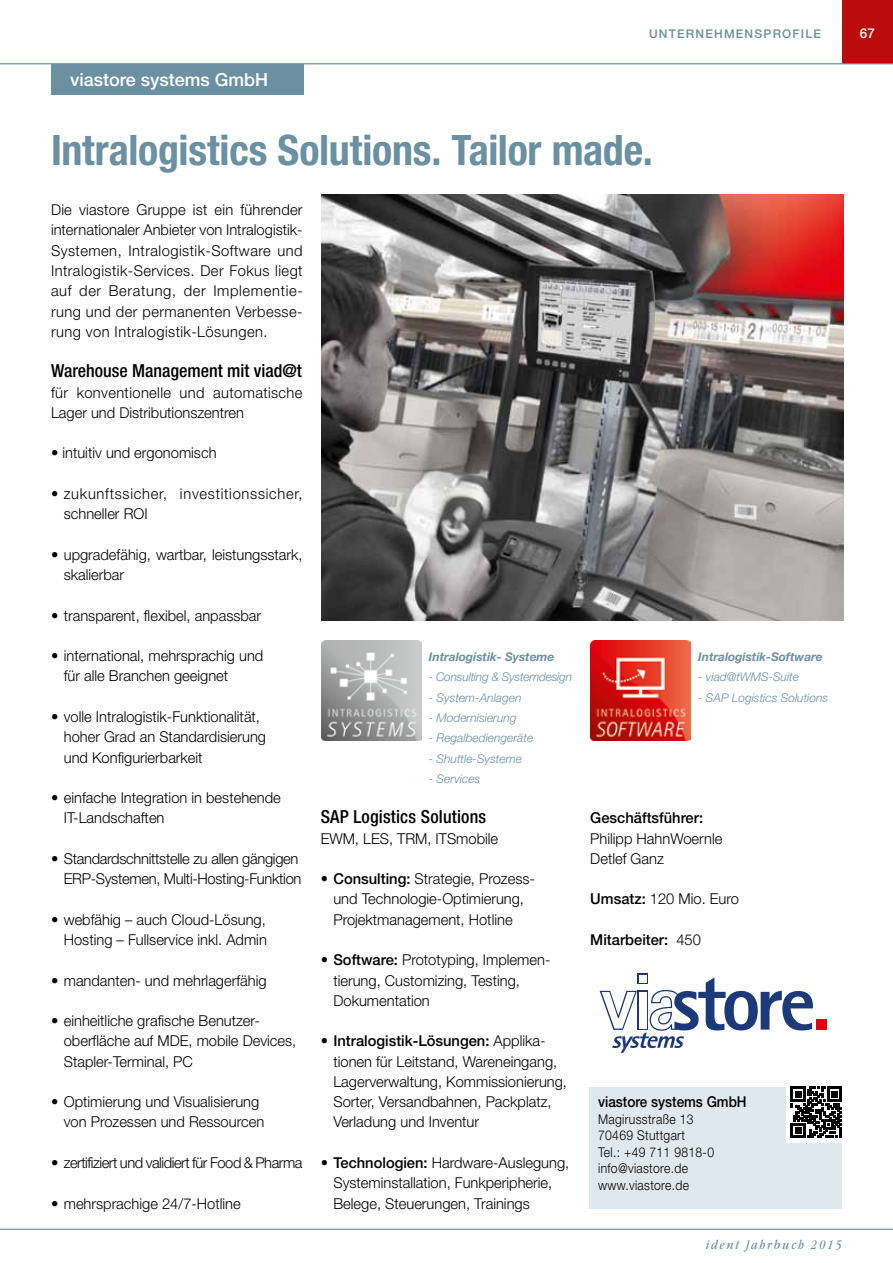
<style>
.page{position:relative;width:893px;height:1263px;background:#fff}
.page>*{position:absolute;margin:0;border:0;box-sizing:border-box;transform-origin:0 0}
.t1{font:700 condensed 42px "Helvetica Neue LT Std";letter-spacing:-.005em;color:#6a90a2}
.t2{font:500 condensed 18px "Helvetica Neue LT Std";color:#000}
.t3{font:500 18px "Helvetica Neue LT Std";color:#fff}
.t4{font:300 15px/20.2px "Helvetica Neue LT Std";color:#000}
.t5{font:300 15px/20.2px "Helvetica Neue LT Std";letter-spacing:-.02em;color:#000;text-align:right}
.t6{font:300 15px/20.2px "Helvetica Neue LT Std";letter-spacing:.025em;color:#000}
.t7{font:300 15px/20.2px "Helvetica Neue LT Std";letter-spacing:.05em;color:#000}
.t8{font:300 15px "Helvetica Neue LT Std";letter-spacing:-.03em;color:#000}
.t9{font:500 15px "Helvetica Neue LT Std";color:#000}
.t10{font:500 15px "Helvetica Neue LT Std";color:#000;scale:.9 1}
.t11{font:300 13.5px/16.5px "Helvetica Neue LT Std";letter-spacing:.025em;color:#000;scale:.9 1}
.t12{font:italic condensed 13.5px "ITC Garamond Std";letter-spacing:.15em;color:#6a90a2}
.t13{font:500 13.5px "Helvetica Neue LT Std";color:#fff}
.t14{font:italic 300 12px "Helvetica Neue LT Std";color:#6a90a2}
.t15{font:italic 700 12px "Helvetica Neue LT Std";color:#6a90a2}
.t16{font:italic 300 12px "Helvetica Neue LT Std";letter-spacing:-.02em;color:#6a90a2}
.t17{font:500 12px "Helvetica Neue LT Std";letter-spacing:.1em;color:#6a90a2}
.s1{font-weight:500}
.s2{font-weight:300}
</style>
<div class="page">
<div style="left:51px;top:64px;width:252px;height:30px;background:#6a90a2"></div>
<div style="left:590px;top:1087px;width:252px;height:121px;background:#dfe8ee"></div>
<div style="left:787px;top:1087px;width:55px;height:55px;background:#fff"></div>
<img style="left:322px;top:641px;width:99px;height:99px">
<img style="left:591px;top:641px;width:99px;height:99px">
<img style="left:322px;top:195px;width:521px;height:425px">
<div style="left:816px;top:1019px;width:11px;height:10px;background:#e3000f"></div>
<svg style="left:600px;top:977px;width:213px;height:76px"></svg>
<svg style="left:791px;top:1087px;width:51px;height:51px"></svg>
<div style="left:842px;top:0;width:51px;height:64px;background:#ba0c0b"></div>
<hr style="left:0;top:63px;width:893px;height:1px;background:#6a90a2">
<hr style="left:0;top:1229px;width:893px;height:1px;background:#6a90a2">
<p class="t3" style="left:70px;top:68px;width:197px">viastore systems GmbH</p>
<p class="t17" style="left:649px;top:27px;width:174px">unternehmensprofile</p>
<p class="t13" style="left:860px;top:25px;width:17px">67</p>
<h1 class="t1" style="left:51px;top:125px;width:603px">Intralogistics Solutions. Tailor made.</h1>
<p class="t4" style="left:51px;top:199px;width:253px;text-align:justify">Die viastore Gruppe ist ein führender internationaler Anbieter von Intralogistik-Systemen, Intralogistik-Software und Intralogistik-Services. Der Fokus liegt auf der Beratung, der Implementie&shy;rung und der permanenten Verbesse&shy;rung von Intralogistik-Lösungen.</p>
<p class="t2" style="left:51px;top:360px;width:252px">Warehouse Management mit viad@t</p>
<p class="t6" style="left:51px;top:382px;width:253px">für konventionelle und automatische<br>Lager und Distributionszentren</p>
<p class="t4" style="left:51px;top:443px;width:167px">• intuitiv und ergonomisch</p>
<p class="t7" style="left:64px;top:483px;width:240px;text-indent:-13px">• zukunftssicher, investitionssicher, schneller ROI</p>
<p class="t4" style="left:64px;top:544px;width:240px;text-indent:-13px">• upgradefähig, wartbar, leistungsstark, skalierbar</p>
<p class="t4" style="left:51px;top:605px;width:212px">• transparent, flexibel, anpassbar</p>
<p class="t4" style="left:64px;top:645px;width:201px;text-indent:-13px">• international, mehrsprachig und für alle Branchen geeignet</p>
<p class="t4" style="left:64px;top:706px;width:204px;text-indent:-13px">• volle Intralogistik-Funktionalität, hoher Grad an Standardisierung und Konfigurierbarkeit</p>
<p class="t4" style="left:64px;top:787px;width:219px;text-indent:-13px">• einfache Integration in bestehende<br>IT-Landschaften</p>
<p class="t5" style="left:51px;top:848px;width:252px">• Standardschnittstelle zu allen gängigen<br>ERP-Systemen, Multi-Hosting-Funktion</p>
<p class="t4" style="left:51px;top:909px;width:217px;text-align:right">• webfähig – auch Cloud-Lösung,<br>Hosting – Fullservice inkl. Admin</p>
<p class="t4" style="left:51px;top:970px;width:217px">• mandanten- und mehrlagerfähig</p>
<p class="t4" style="left:64px;top:1010px;width:234px;text-indent:-13px">• einheitliche grafische Benutzer&shy;oberfläche auf MDE, mobile Devices,<br>Stapler-Terminal, PC</p>
<p class="t4" style="left:64px;top:1091px;width:202px;text-indent:-13px">• Optimierung und Visualisierung von Prozessen und Ressourcen</p>
<p class="t8" style="left:51px;top:1153px;width:253px">• zertifiziert und validiert für Food &amp; Pharma</p>
<p class="t4" style="left:51px;top:1193px;width:191px">• mehrsprachige 24/7-Hotline</p>
<p class="t15" style="left:429px;top:649px;width:127px">Intralogistik- Systeme</p>
<p class="t16" style="left:429px;top:670px;width:145px">- Consulting &amp; Systemdesign</p>
<p class="t14" style="left:429px;top:690px;width:94px">- System-Anlagen</p>
<p class="t14" style="left:429px;top:711px;width:89px">- Modernisierung</p>
<p class="t14" style="left:429px;top:731px;width:106px">- Regalbediengeräte</p>
<p class="t14" style="left:429px;top:751px;width:95px">- Shuttle-Systeme</p>
<p class="t14" style="left:429px;top:771px;width:53px">- Services</p>
<p class="t2" style="left:321px;top:806px;width:167px">SAP Logistics Solutions</p>
<p class="t4" style="left:321px;top:828px;width:179px">EWM, LES, TRM, ITSmobile</p>
<p class="t4" style="left:333px;top:868px;width:203px;text-indent:-13px"><span class="s1">• Consulting:</span> Strategie, Prozess&shy;und Technologie-Optimierung,<br>Projektmanagement, Hotline</p>
<p class="t4" style="left:333px;top:949px;width:217px;text-indent:-13px"><span class="s1">• Software:</span> Prototyping, Implemen&shy;tierung, Customizing, Testing,<br>Dokumentation</p>
<p class="t4" style="left:333px;top:1030px;width:235px;text-indent:-13px"><span class="s1">• Intralogistik-Lösungen:</span> Applika&shy;tionen für Leitstand, Wareneingang, Lagerverwaltung, Kommissionierung, Sorter, Versandbahnen, Packplatz, Verladung und Inventur</p>
<p class="t4" style="left:333px;top:1152px;width:237px;text-indent:-13px"><span class="s1">• Technologien:</span> Hardware-Auslegung,<br>Systeminstallation, Funkperipherie,<br>Belege, Steuerungen, Trainings</p>
<p class="t15" style="left:698px;top:649px;width:126px">Intralogistik-Software</p>
<p class="t14" style="left:698px;top:670px;width:102px">- viad@tWMS-Suite</p>
<p class="t14" style="left:698px;top:690px;width:132px">- SAP Logistics Solutions</p>
<p class="t9" style="left:590px;top:809px;width:114px">Geschäftsführer:</p>
<p class="t4" style="left:590px;top:828px;width:134px">Philipp HahnWoernle<br>Detlef Ganz</p>
<p class="t4" style="left:590px;top:889px;width:150px"><span class="s1">Umsatz:</span> 120 Mio. Euro</p>
<p class="t9" style="left:590px;top:931px;width:112px">Mitarbeiter: <span class="s2">450</span></p>
<p class="t10" style="left:598px;top:1093px;width:164px">viastore systems GmbH</p>
<p class="t11" style="left:598px;top:1110px;width:130px">Magirusstraße 13<br>70469 Stuttgart<br>Tel.: +49 711 9818-0 info@viastore.de www.viastore.de</p>
<p class="t12" style="left:706px;top:1237px;width:137px">ident Jahrbuch 2015</p>
</div>
